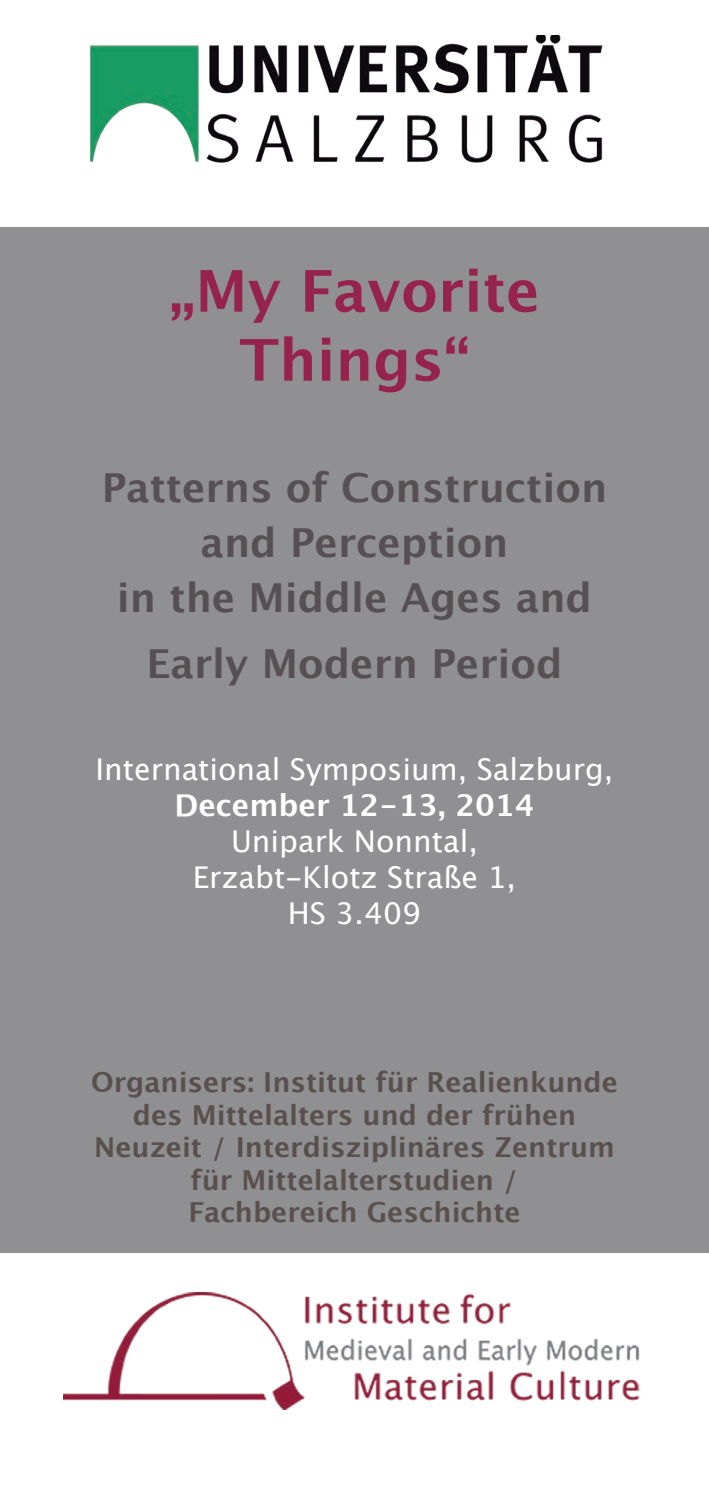
<style>
.page{position:relative;width:709px;height:1489px;background:#fff}
.page>*{position:absolute;margin:0;border:0;box-sizing:border-box;transform-origin:0 0}
.t1{font:700 57.5px/69px "Lucida Grande";color:#96234d;text-align:center}
.t2{font:700 40px/55px "Lucida Grande";color:#565052;text-align:center}
.t3{font:30px/36px "Lucida Grande";color:#fff;text-align:center}
.t4{font:700 30px "Lucida Grande";color:#fff}
.t5{font:700 27.5px/32.5px "Lucida Grande";color:#59504e;text-align:center}
</style>
<div class="page">
<img style="left:89px;top:35px;width:514px;height:128px">
<div style="left:0;top:227px;width:709px;height:1025px;background:#908f92"></div>
<img style="left:64px;top:1292px;width:576px;height:116px">
<h1 class="t1" style="left:169px;top:256px;width:372px">„My Favorite<br>Things“</h1>
<h2 class="t2" style="left:102px;top:459px;width:507px">Patterns of Construction and Perception<br>in the Middle Ages and</h2>
<h2 class="t2" style="left:146px;top:635px;width:418px">Early Modern Period</h2>
<p class="t3" style="left:96px;top:751px;width:519px">International Symposium, Salzburg,</p>
<p class="t4" style="left:174px;top:780px;width:361px">December 12-13, 2014</p>
<p class="t3" style="left:193px;top:823px;width:325px">Unipark Nonntal,<br>Erzabt-Klotz Straße 1,<br>HS 3.409</p>
<p class="t5" style="left:91px;top:1065px;width:528px">Organisers: Institut für Realienkunde des Mittelalters und der frühen<br>Neuzeit / Interdisziplinäres Zentrum für Mittelalterstudien /<br>Fachbereich Geschichte</p>
</div>
